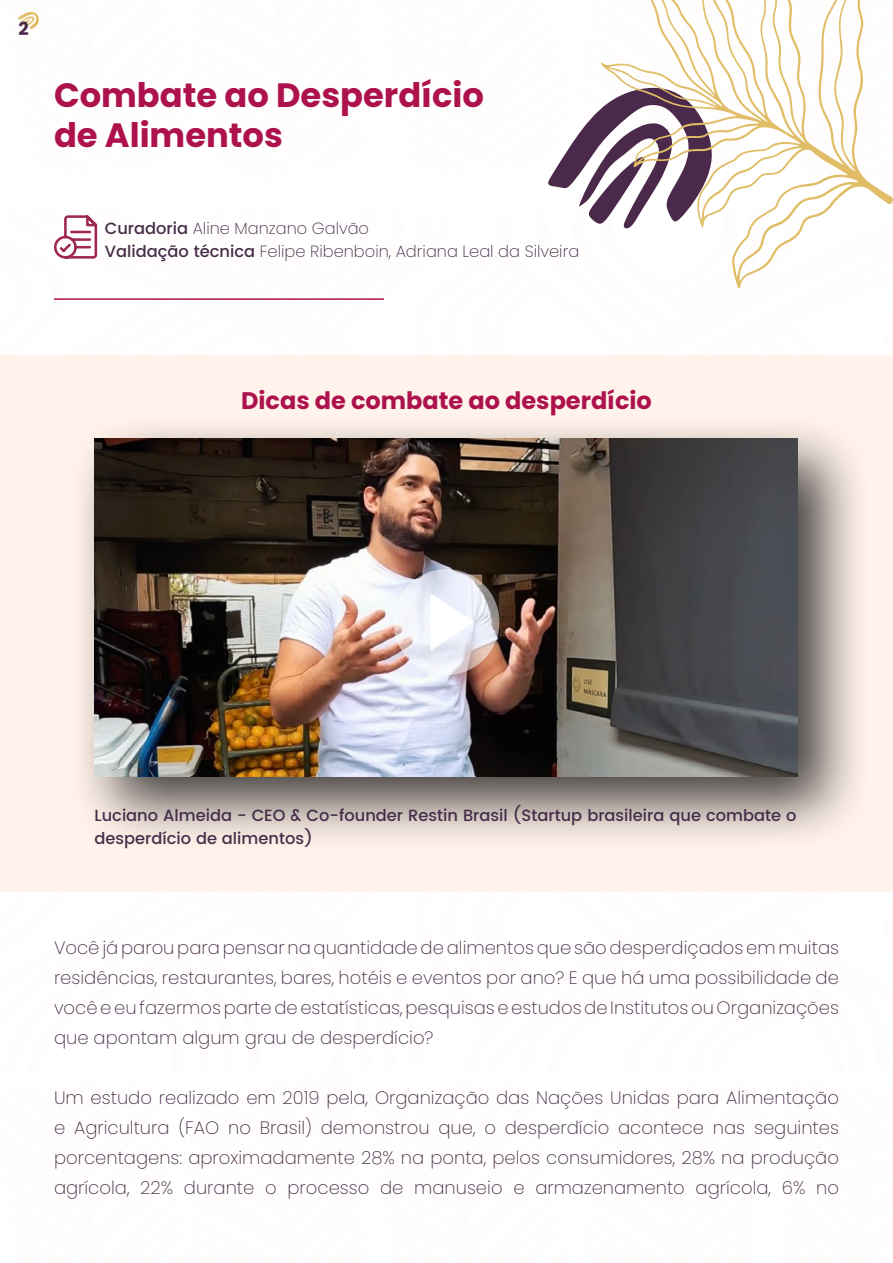
<style>
.page{position:relative;width:893px;height:1263px;background:#fff}
.page>*{position:absolute;margin:0;border:0;box-sizing:border-box;transform-origin:0 0}
.t1{font:700 33.75px/40.5px "Poppins";color:#ad124d}
.t2{font:700 24px "Poppins";color:#ad124d}
.t3{font:200 18px/30px "Poppins";color:#452c48;text-align:justify}
.t4{font:700 18px "Poppins";color:#4a294a}
.t5{font:500 16.2px/22.5px "Poppins";color:#452c48}
.t6{font:200 16.2px/22.5px "Poppins";color:#452c48}
.s1{font-weight:500}
</style>
<div class="page">
<svg style="left:18px;top:11px;width:722px;height:289px"></svg>
<svg style="left:601px;top:0;width:292px;height:288px"></svg>
<hr style="left:54px;top:298px;width:330px;height:2px;background:#ad124d">
<div style="left:0;top:355px;width:893px;height:536px;background:#fff3eb"></div>
<div style="left:68px;top:412px;width:805px;height:440px;background:#000;opacity:.75"></div>
<img style="left:95px;top:439px;width:702px;height:337px">
<svg style="left:394px;top:569px;width:105px;height:106px;background:#e2e0e7"></svg>
<svg style="left:430px;top:593px;width:44px;height:76px;background:#efeff5"></svg>
<p class="t4" style="left:19px;top:19px;width:12px">2</p>
<h1 class="t1" style="left:54px;top:75px;width:431px">Combate ao Desperdício de Alimentos</h1>
<p class="t6" style="left:105px;top:217px;width:476px"><span class="s1">Curadoria</span> Aline Manzano Galvão<br><span class="s1">Validação técnica</span> Felipe Ribenboin, Adriana Leal da Silveira</p>
<h2 class="t2" style="left:241px;top:387px;width:412px">Dicas de combate ao desperdício</h2>
<p class="t5" style="left:94px;top:805px;width:704px">Luciano Almeida - CEO &amp; Co-founder Restin Brasil (Startup brasileira que combate o desperdício de alimentos)</p>
<p class="t3" style="left:54px;top:932px;width:786px">Você já parou para pensar na quantidade de alimentos que são desperdiçados em muitas residências, restaurantes, bares, hotéis e eventos por ano? E que há uma possibilidade de você e eu fazermos parte de estatísticas, pesquisas e estudos de Institutos ou Organizações que apontam algum grau de desperdício?</p>
<p class="t3" style="left:54px;top:1082px;width:786px">Um estudo realizado em 2019 pela, Organização das Nações Unidas para Alimentação e Agricultura (FAO no Brasil) demonstrou que, o desperdício acontece nas seguintes porcentagens: aproximadamente 28% na ponta, pelos consumidores, 28% na produção agrícola, 22% durante o processo de manuseio e armazenamento agrícola, 6% no</p>
</div>
